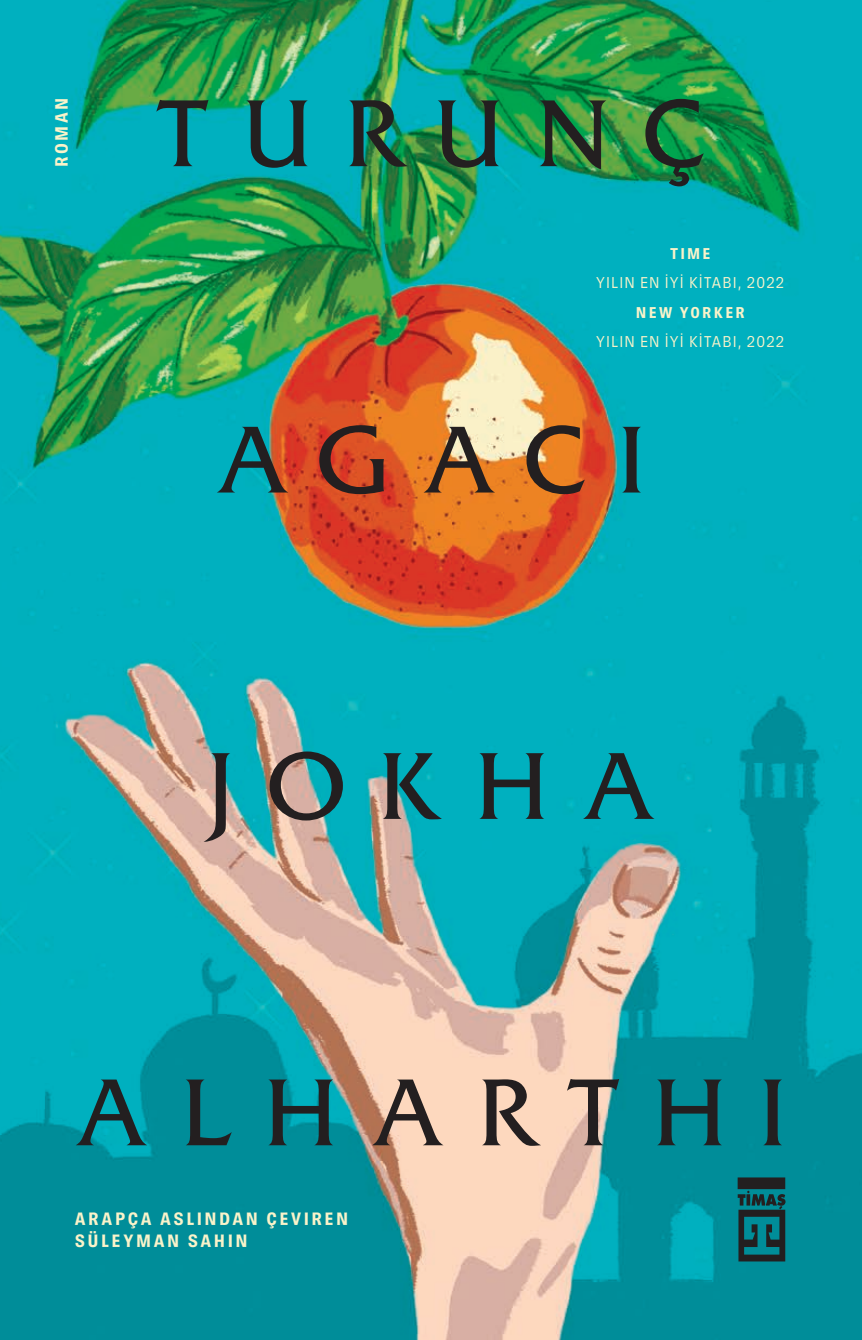
<style>
.page{position:relative;width:862px;height:1340px;background:#fff}
.page>*{position:absolute;margin:0;border:0;box-sizing:border-box;transform-origin:0 0}
.t1{font:94.5px "Friz Quadrata Std";letter-spacing:.33em;color:#231f20}
.t2{font:94.5px "Friz Quadrata Std";letter-spacing:.35em;color:#231f20}
.t3{font:700 18px/21.6px "Brown Pro";letter-spacing:.135em;color:#faf3ca}
.t4{font:15.75px/29.2px "Brown Pro";letter-spacing:.07em;color:#faf3ca;text-align:center}
.s1{font-weight:700}
</style>
<div class="page">
<img style="left:0;top:0;width:861px;height:1339px">
<svg style="left:737px;top:1177px;width:48px;height:84px;background:#144d53"></svg>
<p class="t3" style="left:51px;top:167px;width:71px;rotate:-90deg">ROMAN</p>
<p class="t1" style="left:157px;top:75px;width:549px">TURUNÇ</p>
<p class="t4" style="left:596px;top:239px;width:190px"><span class="s1">TIME<br></span>YILIN EN İYİ KİTABI, 2022<br><span class="s1">NEW YORKER<br></span>YILIN EN İYİ KİTABI, 2022</p>
<p class="t1" style="left:216px;top:401px;width:431px">AGACI</p>
<p class="t1" style="left:207px;top:727px;width:449px">JOKHA</p>
<p class="t2" style="left:75px;top:1054px;width:713px">ALHARTHI</p>
<p class="t3" style="left:75px;top:1207px;width:275px">ARAPÇA ASLINDAN ÇEVIREN<br>SÜLEYMAN SAHIN</p>
</div>
